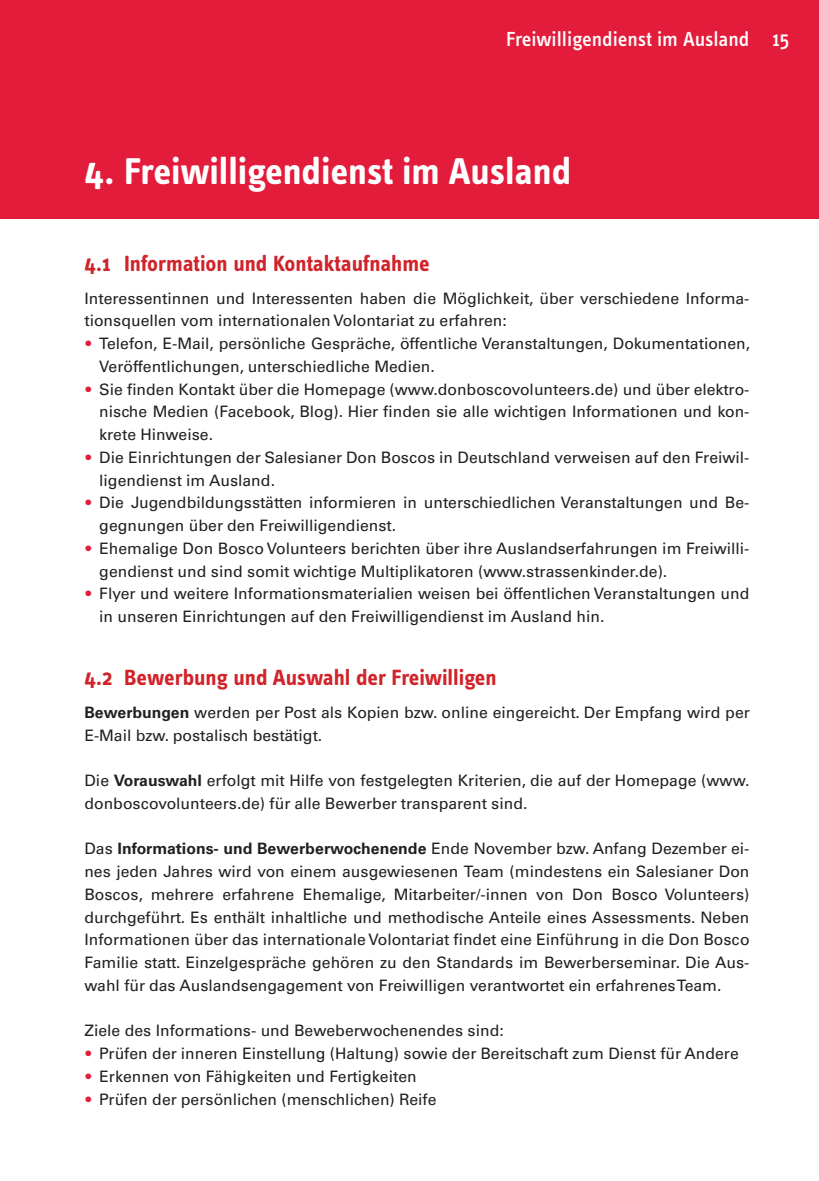
<style>
.page{position:relative;width:819px;height:1181px;background:#fff}
.page>*{position:absolute;margin:0;border:0;box-sizing:border-box;transform-origin:0 0}
.t1{font:700 38.5px "Info OT Text";color:#fff}
.t2{font:700 22.75px "Info OT Text";color:#d1232a}
.t3{font:500 21px "Info OT Text";color:#fff}
.t4{font:15.75px/22.8px "Univers S";color:#231f20}
.s1{color:#e41c3b}
.s2{font-weight:700}
</style>
<div class="page">
<div style="left:0;top:0;width:819px;height:218px;background:#e41c3b"></div>
<h3 class="t3" style="left:506px;top:26px;width:285px">Freiwilligendienst im Ausland 15</h3>
<h1 class="t1" style="left:84px;top:147px;width:488px">4. Freiwilligendienst im Ausland</h1>
<h2 class="t2" style="left:84px;top:249px;width:347px">4.1 Information und Kontaktaufnahme</h2>
<p class="t4" style="left:84px;top:287px;width:665px">Interessentinnen und Interessenten haben die Möglichkeit, über verschiedene Informa&shy;tionsquellen vom internationalen Volontariat zu erfahren:</p>
<p class="t4" style="left:99px;top:332px;width:652px;text-indent:-15px"><span class="s1">•</span> Telefon, E-Mail, persönliche Gespräche, öffentliche Veranstaltungen, Dokumentationen,<br>Veröffentlichungen, unterschiedliche Medien.</p>
<p class="t4" style="left:99px;top:378px;width:651px;text-align:justify;text-indent:-15px"><span class="s1">•</span> Sie finden Kontakt über die Homepage (www.donboscovolunteers.de) und über elektro&shy;nische Medien (Facebook, Blog). Hier finden sie alle wichtigen Informationen und kon&shy;krete Hinweise.</p>
<p class="t4" style="left:99px;top:446px;width:651px;text-indent:-15px"><span class="s1">•</span> Die Einrichtungen der Salesianer Don Boscos in Deutschland verweisen auf den Freiwil&shy;ligendienst im Ausland.</p>
<p class="t4" style="left:99px;top:491px;width:651px;text-indent:-15px"><span class="s1">•</span> Die Jugendbildungsstätten informieren in unterschiedlichen Veranstaltungen und Be&shy;gegnungen über den Freiwilligendienst.</p>
<p class="t4" style="left:99px;top:537px;width:651px;text-indent:-15px"><span class="s1">•</span> Ehemalige Don Bosco Volunteers berichten über ihre Auslandserfahrungen im Freiwilli&shy;gendienst und sind somit wichtige Multiplikatoren (www.strassenkinder.de).</p>
<p class="t4" style="left:99px;top:582px;width:651px;text-indent:-15px"><span class="s1">•</span> Flyer und weitere Informationsmaterialien weisen bei öffentlichen Veranstaltungen und in unseren Einrichtungen auf den Freiwilligendienst im Ausland hin.</p>
<h2 class="t2" style="left:84px;top:663px;width:413px">4.2 Bewerbung und Auswahl der Freiwilligen</h2>
<p class="t4" style="left:84px;top:701px;width:667px"><span class="s2">Bewerbungen</span> werden per Post als Kopien bzw. online eingereicht. Der Empfang wird per<br>E-Mail bzw. postalisch bestätigt.</p>
<p class="t4" style="left:84px;top:769px;width:666px">Die <span class="s2">Vorauswahl</span> erfolgt mit Hilfe von festgelegten Kriterien, die auf der Homepage (www. donboscovolunteers.de) für alle Bewerber transparent sind.</p>
<p class="t4" style="left:84px;top:837px;width:666px;text-align:justify">Das <span class="s2">Informations- und Bewerberwochenende</span> Ende November bzw. Anfang Dezember ei&shy;nes jeden Jahres wird von einem ausgewiesenen Team (mindestens ein Salesianer Don Boscos, mehrere erfahrene Ehemalige, Mitarbeiter/-innen von Don Bosco Volunteers) durchgeführt. Es enthält inhaltliche und methodische Anteile eines Assessments. Neben Informationen über das internationale Volontariat findet eine Einführung in die Don Bosco Familie statt. Einzelgespräche gehören zu den Standards im Bewerberseminar. Die Aus&shy;wahl für das Auslandsengagement von Freiwilligen verantwortet ein erfahrenes Team.</p>
<p class="t4" style="left:84px;top:1019px;width:421px">Ziele des Informations- und Beweberwochenendes sind:</p>
<p class="t4" style="left:84px;top:1042px;width:656px"><span class="s1">•</span> Prüfen der inneren Einstellung (Haltung) sowie der Bereitschaft zum Dienst für Andere</p>
<p class="t4" style="left:84px;top:1065px;width:334px"><span class="s1">•</span> Erkennen von Fähigkeiten und Fertigkeiten</p>
<p class="t4" style="left:84px;top:1087px;width:353px"><span class="s1">•</span> Prüfen der persönlichen (menschlichen) Reife</p>
</div>
